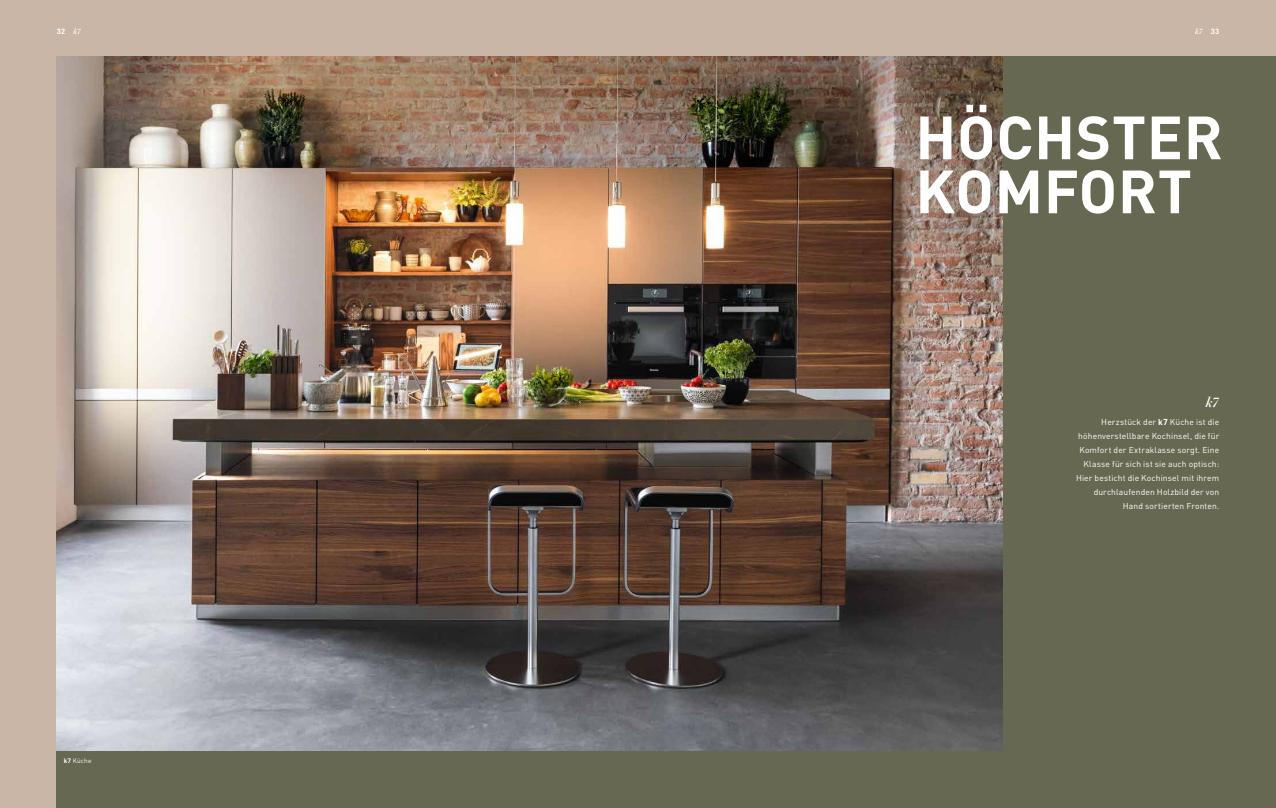
<style>
.page{position:relative;width:1276px;height:808px;background:#c9b6a7}
.page>*{position:absolute;margin:0;border:0;box-sizing:border-box;transform-origin:0 0}
.t1{font:700 60px/54px "Team 7 DIN Pro";letter-spacing:.01em;color:#fff}
.t2{font:italic 700 13.5px "Didotfor TEAM Sieben";color:#fff}
.t3{font:8.5px/14px "Team 7 DIN Pro";letter-spacing:.015em;color:#fff;text-align:right}
.t4{font:700 7.5px "Team 7 DIN Pro";color:#fff}
.t5{font:italic 700 7.5px "Didotfor TEAM Sieben";color:#fff}
.t6{font:6.5px "Team 7 DIN Pro";letter-spacing:.025em;color:#fff}
.s1{font-family:"Didotfor TEAM Sieben";font-style:italic}
.s2{font-family:"Team 7 DIN Pro";font-style:normal}
.s3{font-weight:700}
</style>
<div class="page">
<img style="left:57px;top:57px;width:946px;height:694px">
<div style="left:1003px;top:57px;width:273px;height:751px;background:#676851"></div>
<div style="left:57px;top:751px;width:1219px;height:57px;background:#676851"></div>
<p class="t4" style="left:57px;top:26px;width:26px">32 <span class="s1">k7</span></p>
<p class="t5" style="left:1195px;top:27px;width:26px">k7 <span class="s2">33</span></p>
<h1 class="t1" style="left:915px;top:109px;width:309px">HÖCHSTER<br>KOMFORT</h1>
<p class="t6" style="left:64px;top:757px;width:29px"><span class="s3">k7</span> Küche</p>
<h2 class="t2" style="left:1205px;top:394px;width:15px">k7</h2>
<p class="t3" style="left:1076px;top:415px;width:145px">Herzstück der <span class="s3">k7</span> Küche ist die höhenverstellbare Kochinsel, die für Komfort der Extraklasse sorgt. Eine Klasse für sich ist sie auch optisch:<br>Hier besticht die Kochinsel mit ihrem durchlaufenden Holzbild der von Hand sortierten Fronten.</p>
</div>
